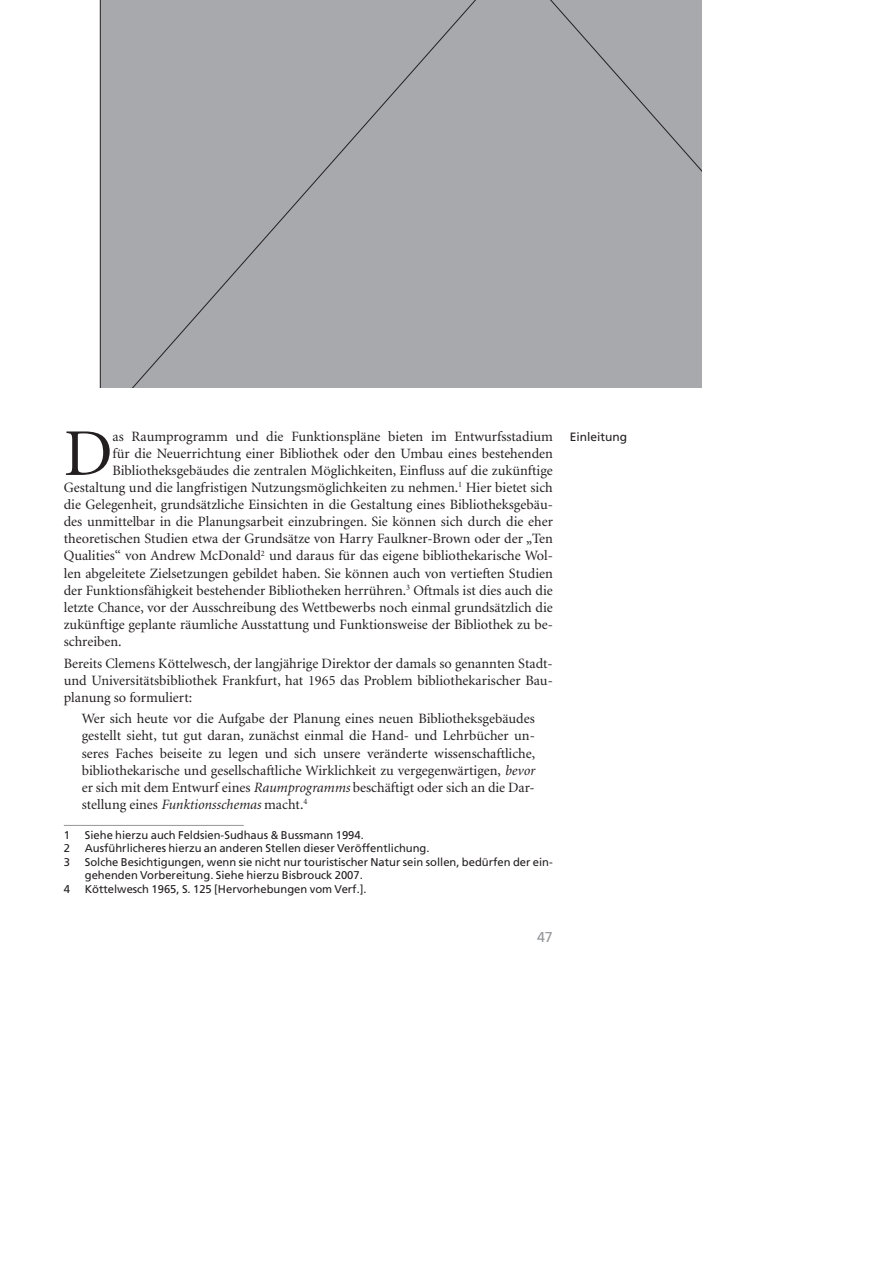
<style>
.page{position:relative;width:893px;height:1263px;background:#fff}
.page>*{position:absolute;margin:0;border:0;box-sizing:border-box;transform-origin:0 0}
.t1{font:66.9px "Minion";color:#231f20}
.t2{font:14.25px/17.1px "Minion";color:#231f20;text-align:justify}
.t3{font:14.25px "Frutiger";color:#939598}
.t4{font:12px "Frutiger";color:#231f20}
.t5{font:11.25px/13.5px "Frutiger";color:#231f20}
.s1{font-style:italic}
</style>
<div class="page">
<hr style="left:64px;top:825px;width:180px;height:1px;background:#939598">
<div style="left:100px;top:0;width:602px;height:388px;background:#a7a9ac"></div>
<h1 class="t1" style="left:64px;top:427px;width:50px">D</h1>
<p class="t2" style="left:113px;top:429px;width:442px">as Raumprogramm und die Funktionspläne bieten im Entwurfsstadium</p>
<p class="t2" style="left:113px;top:446px;width:442px">für die Neuerrichtung einer Bibliothek oder den Umbau eines bestehenden</p>
<p class="t2" style="left:113px;top:463px;width:442px">Bibliotheks gebäudes die zentralen Möglichkeiten, Einfluss auf die zukünftige</p>
<p class="t2" style="left:64px;top:480px;width:491px">Gestaltung und die langfristigen Nutzungsmöglichkeiten zu nehmen.<sup>1</sup> Hier bietet sich</p>
<p class="t2" style="left:64px;top:497px;width:491px">die Gelegenheit, grundsätzliche Einsichten in die Gestaltung eines Bibliotheksgebäu-</p>
<p class="t2" style="left:64px;top:514px;width:491px">des unmittelbar in die Planungsarbeit einzubringen. Sie können sich durch die eher</p>
<p class="t2" style="left:64px;top:531px;width:490px">theoretischen Studien etwa der Grundsätze von Harry Faulkner-Brown oder der „Ten</p>
<p class="t2" style="left:64px;top:549px;width:491px">Qualities“ von Andrew McDonald <sup>2</sup> und daraus für das eigene bibliothekarische Wol-</p>
<p class="t2" style="left:64px;top:566px;width:491px">len abgeleitete Zielsetzungen gebildet haben. Sie können auch von vertieften Studien</p>
<p class="t2" style="left:64px;top:583px;width:491px">der Funktionsfähigkeit bestehender Bibliotheken herrühren.<sup>3</sup> Oftmals ist dies auch die</p>
<p class="t2" style="left:64px;top:600px;width:490px">letzte Chance, vor der Ausschreibung des Wettbewerbs noch einmal grund sätzlich die</p>
<p class="t2" style="left:64px;top:617px;width:491px">zukünftige geplante räumliche Ausstattung und Funktions weise der Bibliothek zu be-</p>
<p class="t2" style="left:64px;top:634px;width:59px">schreiben.</p>
<p class="t2" style="left:64px;top:656px;width:491px">Bereits Clemens Köttelwesch , der langjährige Direktor der damals so genannten Stadt&shy;und Universitätsbibliothek Frankfurt, hat 1965 das Problem bibliothekarischer Bau&shy;planung so formuliert:</p>
<p class="t2" style="left:82px;top:711px;width:455px">Wer sich heute vor die Aufgabe der Planung eines neuen Bib liotheksgebäudes gestellt sieht, tut gut daran, zunächst einmal die Hand- und Lehrbücher un&shy;seres Faches beiseite zu legen und sich unsere veränderte wissenschaftliche, bibliotheka ri sche und gesellschaftliche Wirklichkeit zu vergegen wärtigen, <span class="s1">bevor </span>er sich mit dem Entwurf eines <span class="s1">Raumprogramms</span> beschäf tigt oder sich an die Dar&shy;stellung eines <span class="s1">Funktionsschemas</span> macht.<sup>4</sup></p>
<p class="t5" style="left:64px;top:829px;width:8px">1</p>
<p class="t5" style="left:85px;top:829px;width:281px">Siehe hierzu auch Feldsien-Sudhaus &amp; Bussmann 1994.</p>
<p class="t5" style="left:64px;top:843px;width:8px">2</p>
<p class="t5" style="left:85px;top:843px;width:346px">Ausführlicheres hierzu an anderen Stellen dieser Veröffentlichung.</p>
<p class="t5" style="left:64px;top:856px;width:8px">3</p>
<p class="t5" style="left:85px;top:856px;width:469px">Solche Besichtigungen, wenn sie nicht nur touristischer Natur sein sollen, bedürfen der ein&shy;gehenden Vorbereitung. Siehe hierzu Bisbrouck 2007.</p>
<p class="t5" style="left:64px;top:883px;width:8px">4</p>
<p class="t5" style="left:85px;top:883px;width:283px">Köttelwesch 1965, S. 125 [Hervorhebungen vom Verf.].</p>
<p class="t3" style="left:537px;top:932px;width:17px">47</p>
<p class="t4" style="left:570px;top:432px;width:59px">Einleitung</p>
</div>
